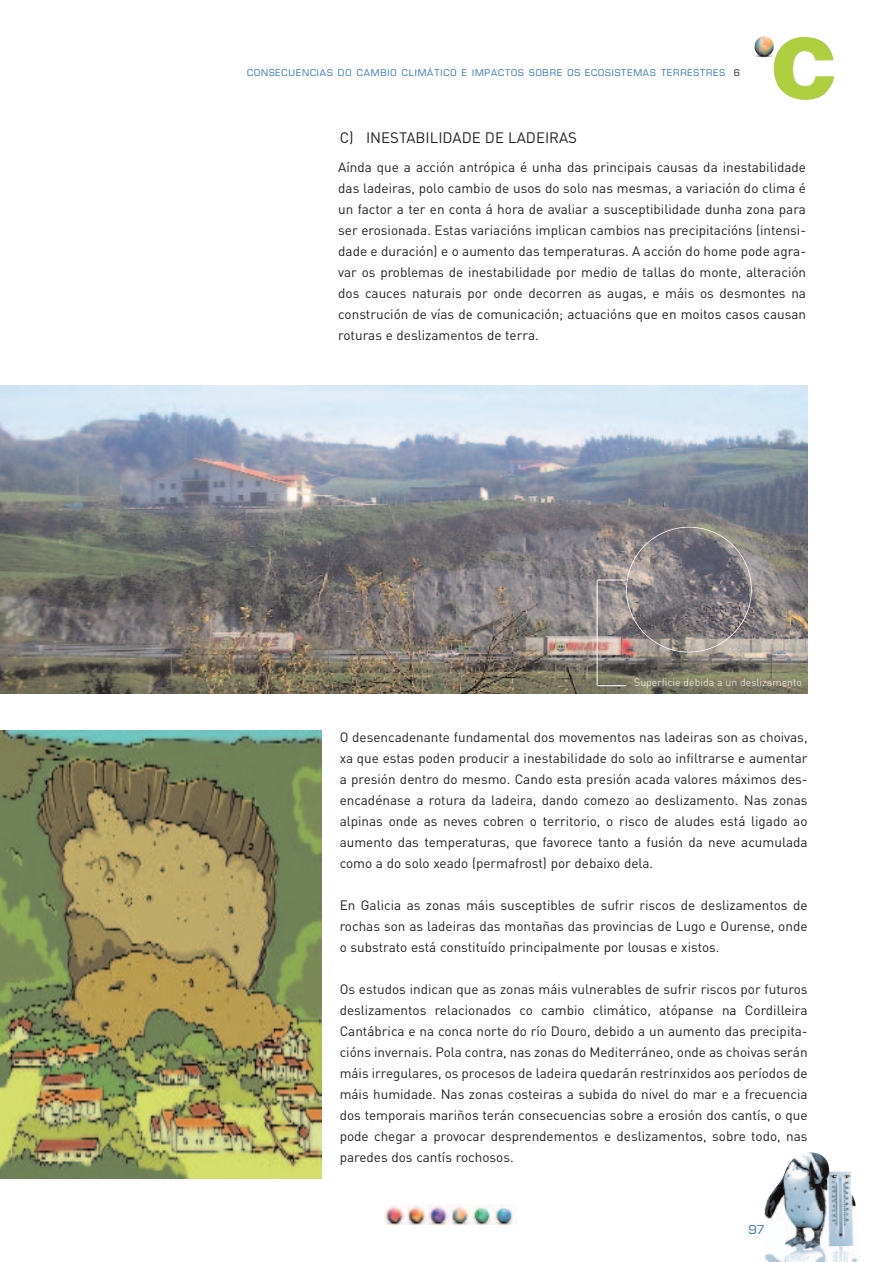
<style>
.page{position:relative;width:892px;height:1262px;background:#fff}
.page>*{position:absolute;margin:0;border:0;box-sizing:border-box;transform-origin:0 0}
.t1{font:15px "DIN";color:#231f20}
.t2{font:13.5px/21px "DIN";color:#231f20;text-align:justify}
.t3{font:12px "Eurostile";color:#3073ba}
.t4{font:300 10.5px "DIN";color:#fff}
.t5{font:9px "Eurostile";letter-spacing:.105em;color:#3073ba}
.s1{color:#231f20}
</style>
<div class="page">
<img style="left:0;top:36px;width:858px;height:1226px">
<p class="t5" style="left:247px;top:69px;width:494px">CONSECUENCIAS DO CAMBIO CLIMÁTICO E IMPACTOS SOBRE OS ECOSISTEMAS TERRESTRES <span class="s1">6</span></p>
<p class="t1" style="left:340px;top:129px;width:239px">C) INESTABILIDADE DE LADEIRAS</p>
<p class="t2" style="left:338px;top:157px;width:469px">Aínda que a acción antrópica é unha das principais causas da inestabilidade das ladeiras, polo cambio de usos do solo nas mesmas, a variación do clima é un factor a ter en conta á hora de avaliar a susceptibilidade dunha zona para ser erosionada. Estas variacións implican cambios nas precipitacións (intensi&shy;dade e duración) e o aumento das temperaturas. A acción do home pode agra&shy;var os problemas de inestabilidade por medio de tallas do monte, alteración dos cauces naturais por onde decorren as augas, e máis os desmontes na construción de vías de comunicación; actuacións que en moitos casos causan roturas e deslizamentos de terra.</p>
<p class="t4" style="left:634px;top:676px;width:169px">Superficie debida a un deslizamento</p>
<p class="t2" style="left:340px;top:727px;width:469px">O desencadenante fundamental dos movementos nas ladeiras son as choivas, xa que estas poden producir a inestabilidade do solo ao infiltrarse e aumentar a presión dentro do mesmo. Cando esta presión acada valores máximos des&shy;encadénase a rotura da ladeira, dando comezo ao deslizamento. Nas zonas alpinas onde as neves cobren o territorio, o risco de aludes está ligado ao aumento das temperaturas, que favorece tanto a fusión da neve acumulada como a do solo xeado (permafrost) por debaixo dela.</p>
<p class="t2" style="left:340px;top:895px;width:469px">En Galicia as zonas máis susceptibles de sufrir riscos de deslizamentos de rochas son as ladeiras das montañas das provincias de Lugo e Ourense, onde o substrato está constituído principalmente por lousas e xistos.</p>
<p class="t2" style="left:340px;top:979px;width:469px">Os estudos indican que as zonas máis vulnerables de sufrir riscos por futuros deslizamentos relacionados co cambio climático, atópanse na Cordilleira Cantábrica e na conca norte do río Douro, debido a un aumento das precipita&shy;cións invernais. Pola contra, nas zonas do Mediterráneo, onde as choivas serán máis irregulares, os procesos de ladeira quedarán restrinxidos aos períodos de máis humidade. Nas zonas costeiras a subida do nivel do mar e a frecuencia dos temporais mariños terán consecuencias sobre a erosión dos cantís, o que pode chegar a provocar desprendementos e deslizamentos, sobre todo, nas paredes dos cantís rochosos.</p>
<p class="t3" style="left:748px;top:1225px;width:18px">97</p>
</div>
